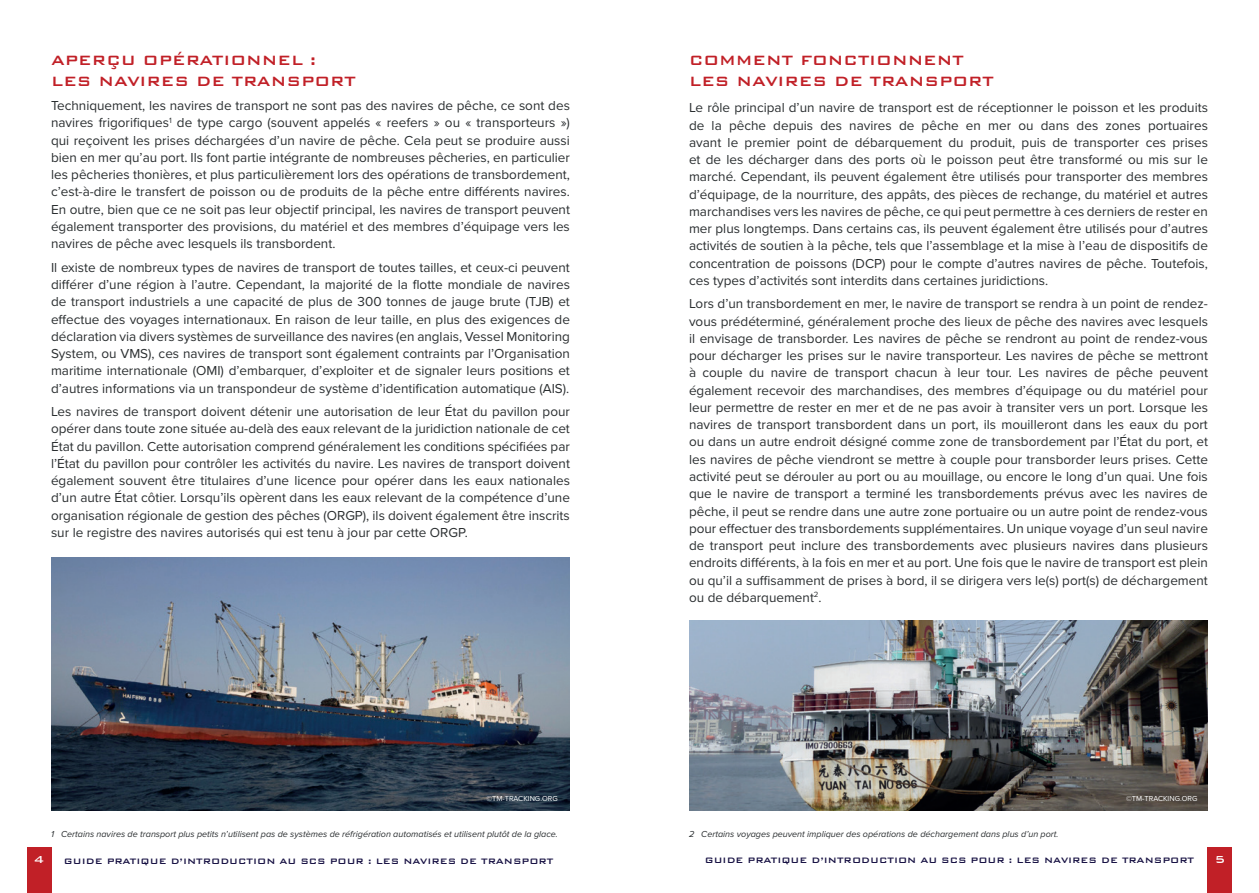
<style>
.page{position:relative;width:1259px;height:893px;background:#fff}
.page>*{position:absolute;margin:0;border:0;box-sizing:border-box;transform-origin:0 0}
.t1{font:500 18px/21px "Bank Gothic BT";color:#c12027}
.Paragraph_Copy{font:13.5px/17.2px "Proxima Nova";color:#2a2e30;text-align:justify}
.t2{font:500 13.5px "Bank Gothic BT";color:#fff}
.t3{font:500 10.5px "Bank Gothic BT";color:#171143}
.body_copy_small_-_for_boxes{font:italic 9px "Proxima Nova";color:#2a2e30}
.t4{font:7.5px "Proxima Nova";color:#fff}
</style>
<div class="page">
<img style="left:51px;top:557px;width:519px;height:253px">
<img style="left:689px;top:621px;width:519px;height:189px">
<div style="left:1208px;top:847px;width:24px;height:46px;background:#c12027"></div>
<div style="left:27px;top:847px;width:24px;height:46px;background:#c12027"></div>
<h1 class="t1" style="left:51px;top:49px;width:306px">APERÇU OPÉRATIONNEL :<br>LES NAVIRES DE TRANSPORT</h1>
<p class="Paragraph_Copy" style="left:51px;top:96px;width:520px">Techniquement, les navires de transport ne sont pas des navires de pêche, ce sont des navires frigorifiques<sup>1</sup> de type cargo (souvent appelés « reefers » ou « transporteurs ») qui reçoivent les prises déchargées d’un navire de pêche. Cela peut se produire aussi bien en mer qu’au port. Ils font partie intégrante de nombreuses pêcheries, en particulier les pêcheries thonières, et plus particulièrement lors des opérations de transbordement, c’est-à-dire le transfert de poisson ou de produits de la pêche entre différents navires.<br>En outre, bien que ce ne soit pas leur objectif principal, les navires de transport peuvent également transporter des provisions, du matériel et des membres d’équipage vers les navires de pêche avec lesquels ils transbordent.</p>
<p class="Paragraph_Copy" style="left:51px;top:258px;width:520px">Il existe de nombreux types de navires de transport de toutes tailles, et ceux-ci peuvent différer d’une région à l’autre. Cependant, la majorité de la flotte mondiale de navires de transport industriels a une capacité de plus de 300 tonnes de jauge brute (TJB) et effectue des voyages internationaux. En raison de leur taille, en plus des exigences de déclaration via divers systèmes de surveillance des navires (en anglais, Vessel Monitoring System, ou VMS), ces navires de transport sont également contraints par l’Organisation maritime internationale (OMI) d’embarquer, d’exploiter et de signaler leurs positions et d’autres informations via un transpondeur de système d’identification automatique (AIS).</p>
<p class="Paragraph_Copy" style="left:51px;top:402px;width:520px">Les navires de transport doivent détenir une autorisation de leur État du pavillon pour opérer dans toute zone située au-delà des eaux relevant de la juridiction nationale de cet État du pavillon. Cette autorisation comprend généralement les conditions spécifiées par l’État du pavillon pour contrôler les activités du navire. Les navires de transport doivent également souvent être titulaires d’une licence pour opérer dans les eaux nationales d’un autre État côtier. Lorsqu’ils opèrent dans les eaux relevant de la compétence d’une organisation régionale de gestion des pêches (ORGP), ils doivent également être inscrits sur le registre des navires autorisés qui est tenu à jour par cette ORGP.</p>
<h1 class="t1" style="left:689px;top:49px;width:306px">COMMENT FONCTIONNENT<br>LES NAVIRES DE TRANSPORT</h1>
<p class="Paragraph_Copy" style="left:689px;top:99px;width:520px">Le rôle principal d’un navire de transport est de réceptionner le poisson et les produits de la pêche depuis des navires de pêche en mer ou dans des zones portuaires avant le premier point de débarquement du produit, puis de transporter ces prises et de les décharger dans des ports où le poisson peut être transformé ou mis sur le marché. Cependant, ils peuvent également être utilisés pour transporter des membres d’équipage, de la nourriture, des appâts, des pièces de rechange, du matériel et autres marchandises vers les navires de pêche, ce qui peut permettre à ces derniers de rester en mer plus longtemps. Dans certains cas, ils peuvent également être utilisés pour d’autres activités de soutien à la pêche, tels que l’assemblage et la mise à l’eau de dispositifs de concentration de poissons (DCP) pour le compte d’autres navires de pêche. Toutefois, ces types d’activités sont interdits dans certaines juridictions.</p>
<p class="Paragraph_Copy" style="left:689px;top:295px;width:520px">Lors d’un transbordement en mer, le navire de transport se rendra à un point de rendez&shy;vous prédéterminé, généralement proche des lieux de pêche des navires avec lesquels il envisage de transborder. Les navires de pêche se rendront au point de rendez-vous pour décharger les prises sur le navire transporteur. Les navires de pêche se mettront à couple du navire de transport chacun à leur tour. Les navires de pêche peuvent également recevoir des marchandises, des membres d’équipage ou du matériel pour leur permettre de rester en mer et de ne pas avoir à transiter vers un port. Lorsque les navires de transport transbordent dans un port, ils mouilleront dans les eaux du port ou dans un autre endroit désigné comme zone de transbordement par l’État du port, et les navires de pêche viendront se mettre à couple pour transborder leurs prises. Cette activité peut se dérouler au port ou au mouillage, ou encore le long d’un quai. Une fois que le navire de transport a terminé les transbordements prévus avec les navires de pêche, il peut se rendre dans une autre zone portuaire ou un autre point de rendez-vous pour effectuer des transbordements supplémentaires. Un unique voyage d’un seul navire de transport peut inclure des transbordements avec plusieurs navires dans plusieurs endroits différents, à la fois en mer et au port. Une fois que le navire de transport est plein ou qu’il a suffisamment de prises à bord, il se dirigera vers le(s) port(s) de déchargement ou de débarquement<sup>2</sup>.</p>
<p class="t4" style="left:486px;top:793px;width:73px">©TM-TRACKING.ORG</p>
<p class="t4" style="left:1126px;top:793px;width:73px">©TM-TRACKING.ORG</p>
<p class="body_copy_small_-_for_boxes" style="left:51px;top:827px;width:508px">1 Certains navires de transport plus petits n’utilisent pas de systèmes de réfrigération automatisés et utilisent plutôt de la glace.</p>
<p class="body_copy_small_-_for_boxes" style="left:689px;top:827px;width:371px">2 Certains voyages peuvent impliquer des opérations de déchargement dans plus d’un port.</p>
<p class="t2" style="left:34px;top:852px;width:12px">4</p>
<p class="t3" style="left:64px;top:856px;width:491px">GUIDE PRATIQUE D’INTRODUCTION AU SCS POUR : LES NAVIRES DE TRANSPORT</p>
<p class="t3" style="left:705px;top:855px;width:491px">GUIDE PRATIQUE D’INTRODUCTION AU SCS POUR : LES NAVIRES DE TRANSPORT</p>
<p class="t2" style="left:1214px;top:852px;width:12px">5</p>
</div>
